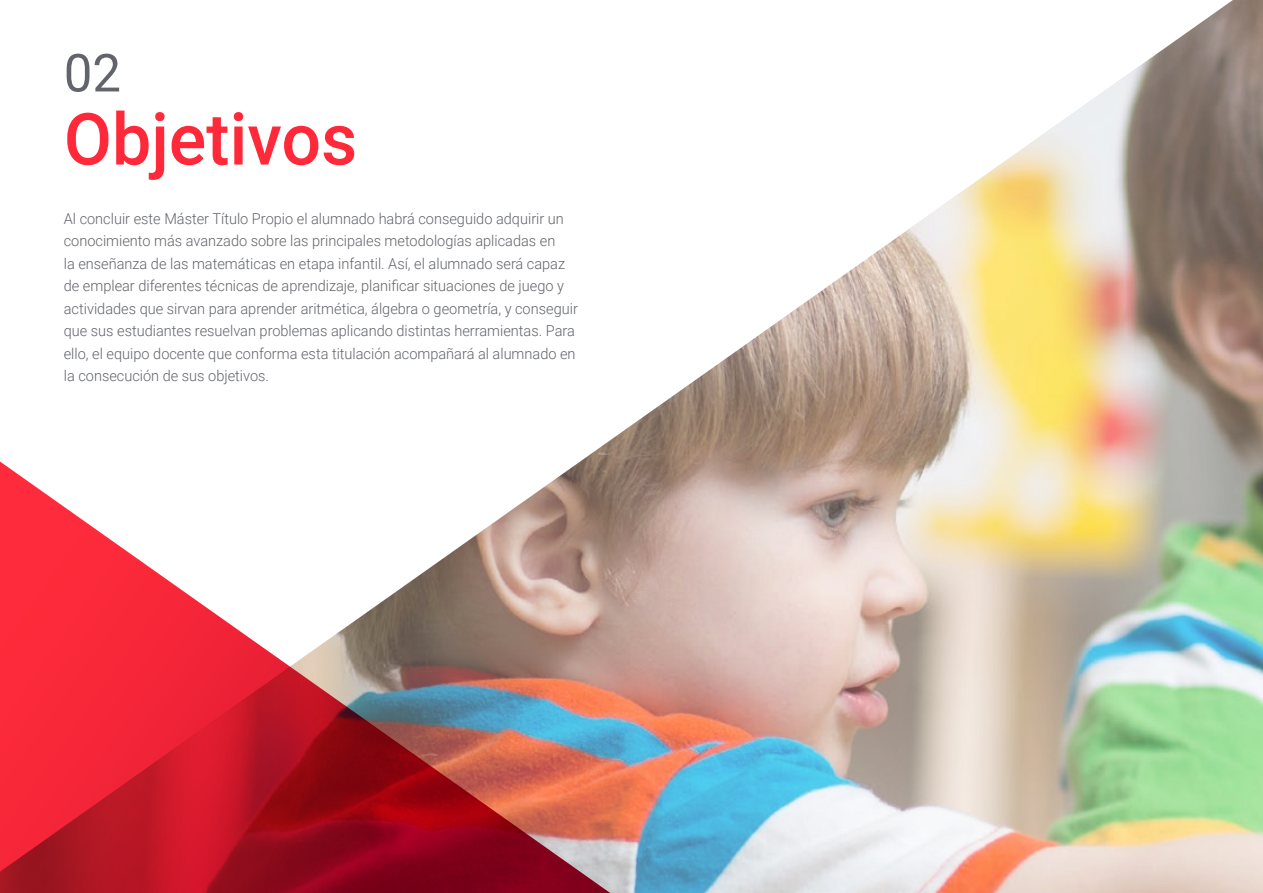
<style>
.page{position:relative;width:1263px;height:893px;background:#fff}
.page>*{position:absolute;margin:0;border:0;box-sizing:border-box;transform-origin:0 0}
.t1{font:500 72px "Roboto";color:#ff293a}
.t2{font:52.5px "Roboto";color:#61646a}
.t3{font:300 15px/22.5px "Roboto";color:#61646a}
</style>
<div class="page">
<img style="left:602px;top:0;width:661px;height:893px">
<svg style="left:0;top:446px;width:640px;height:447px"></svg>
<h2 class="t2" style="left:64px;top:36px;width:59px">02</h2>
<h1 class="t1" style="left:64px;top:89px;width:295px">Objetivos</h1>
<p class="t3" style="left:64px;top:207px;width:516px">Al concluir este Máster Título Propio el alumnado habrá conseguido adquirir un conocimiento más avanzado sobre las principales metodologías aplicadas en<br>la enseñanza de las matemáticas en etapa infantil. Así, el alumnado será capaz de emplear diferentes técnicas de aprendizaje, planificar situaciones de juego y actividades que sirvan para aprender aritmética, álgebra o geometría, y conseguir que sus estudiantes resuelvan problemas aplicando distintas herramientas. Para ello, el equipo docente que conforma esta titulación acompañará al alumnado en la consecución de sus objetivos.</p>
</div>
